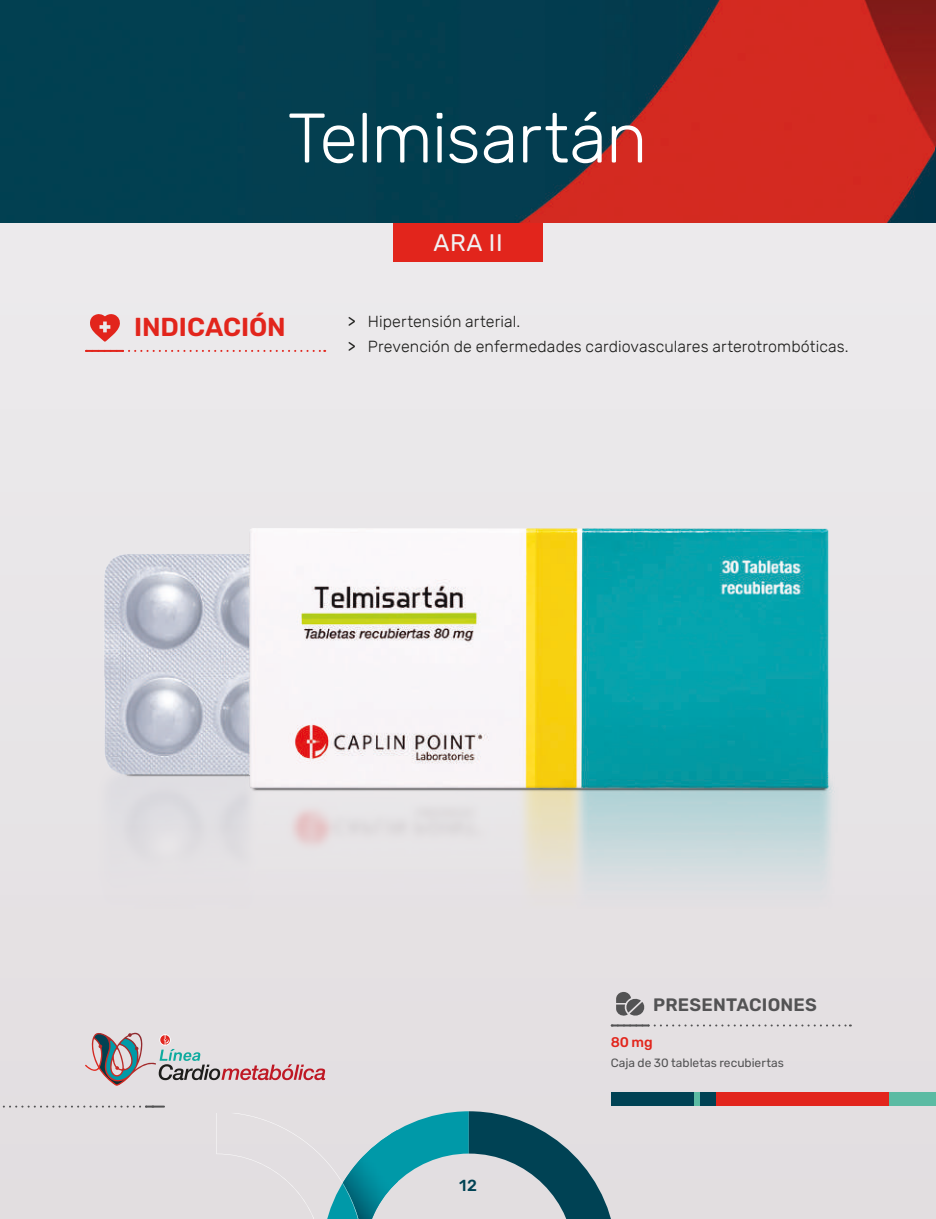
<style>
.page{position:relative;width:936px;height:1219px;background:#fff}
.page>*{position:absolute;margin:0;border:0;box-sizing:border-box;transform-origin:0 0}
.t1{font:300 70px "Rubik";letter-spacing:-.015em;color:#fff}
.t2{font:600 26px "Rubik";letter-spacing:-.005em;color:#e2251c}
.t3{font:24px "Rubik";color:#f1f1f2}
.t4{font:600 18px "Rubik";letter-spacing:.01em;color:#535354}
.t5{font:300 16px/24.8px "Rubik";letter-spacing:.005em;color:#1d1d1b}
.t6{font:500 16px "Rubik";color:#004254}
.t7{font:500 14px "Rubik";color:#e2251c}
.t8{font:12px "Rubik";color:#535354}
.s1{font-weight:400}
</style>
<div class="page">
<div style="left:0;top:0;width:935px;height:1219px;background:#e8e6e8"></div>
<div style="left:393px;top:218px;width:149px;height:44px;background:#e2251c"></div>
<svg style="left:327px;top:1111px;width:284px;height:108px"></svg>
<svg style="left:2px;top:1106px;width:143px;height:2px"></svg>
<hr style="left:145px;top:1106px;width:20px;height:2px;background:#535354">
<div style="left:757px;top:1092px;width:178px;height:14px;background:#5bbba3"></div>
<div style="left:624px;top:1092px;width:264px;height:14px;background:#e2251c"></div>
<div style="left:610px;top:1092px;width:105px;height:14px;background:#004254"></div>
<div style="left:694px;top:1092px;width:5px;height:14px;background:#5bbba3"></div>
<svg style="left:85px;top:1032px;width:240px;height:54px"></svg>
<img style="left:0;top:0;width:936px;height:223px">
<svg style="left:128px;top:350px;width:197px;height:2px"></svg>
<svg style="left:649px;top:1024px;width:201px;height:2px"></svg>
<hr style="left:85px;top:350px;width:39px;height:2px;background:#e2251c">
<hr style="left:610px;top:1024px;width:39px;height:2px;background:#535354">
<svg style="left:90px;top:314px;width:30px;height:28px"></svg>
<svg style="left:616px;top:992px;width:29px;height:24px"></svg>
<img style="left:104px;top:528px;width:731px;height:370px">
<h1 class="t1" style="left:287px;top:99px;width:361px">Telmisartán</h1>
<h2 class="t2" style="left:134px;top:312px;width:153px">INDICACIÓN</h2>
<h3 class="t3" style="left:433px;top:230px;width:71px">ARA II</h3>
<p class="t5" style="left:348px;top:309px;width:502px"><span class="s1">&gt;</span> Hipertensión arterial.<br><span class="s1">&gt;</span> Prevención de enfermedades cardiovasculares arterotrombóticas.</p>
<p class="t6" style="left:459px;top:1176px;width:19px">12</p>
<p class="t4" style="left:653px;top:994px;width:165px">PRESENTACIONES</p>
<p class="t7" style="left:610px;top:1034px;width:44px">80 mg</p>
<p class="t8" style="left:610px;top:1056px;width:175px">Caja de 30 tabletas recubiertas</p>
</div>
